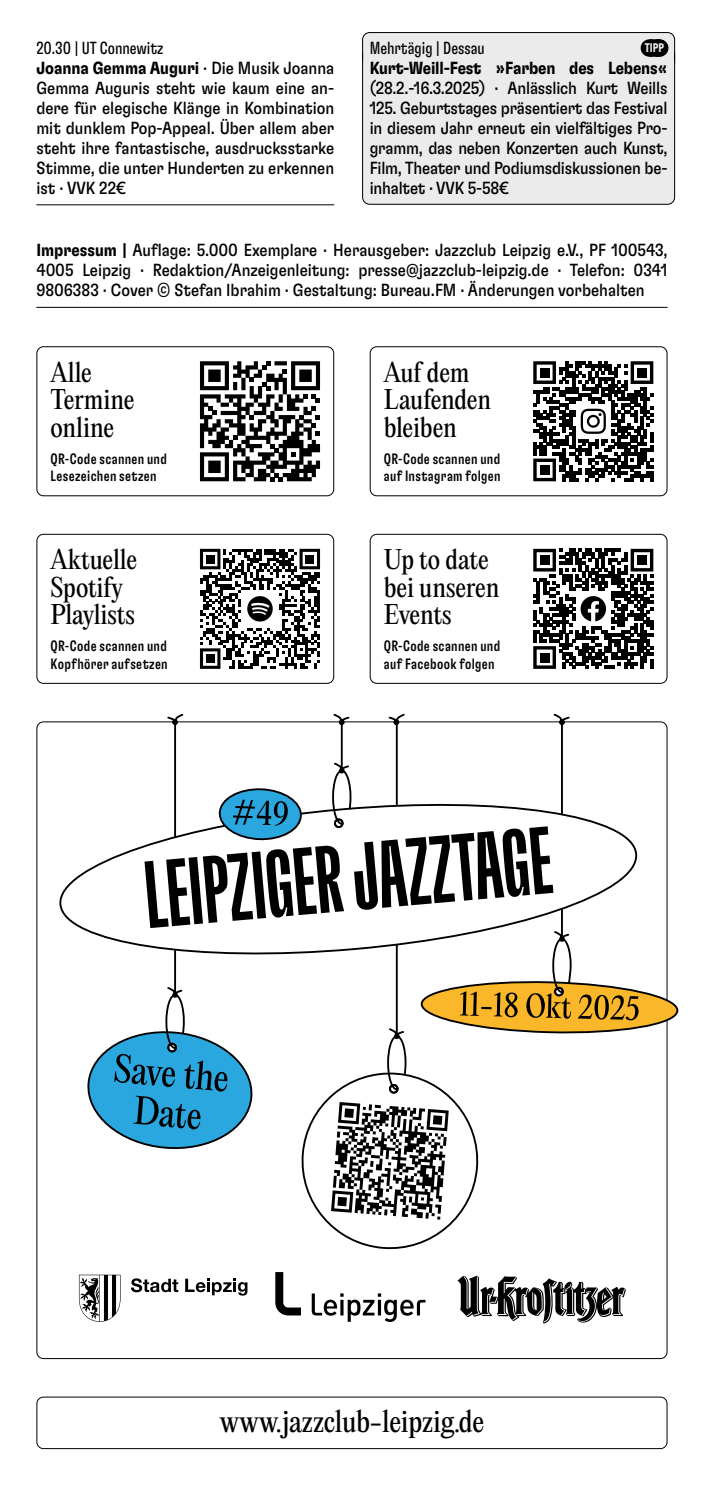
<style>
.page{position:relative;width:703px;height:1488px;background:#fff}
.page>*{position:absolute;margin:0;border:0;box-sizing:border-box;transform-origin:0 0}
.t1{font:27.5px "PP Editorial New";letter-spacing:-.01em;color:#000}
.t2{font:25px/27.5px "PP Editorial New";letter-spacing:-.01em;color:#000}
.t3{font:condensed 17.5px/20px "GT Flexa";color:#000;text-align:justify}
.t4{font:700 condensed 17.5px "GT Flexa";letter-spacing:-.01em;color:#000}
.t5{font:extra-condensed 17.5px "GT Flexa";color:#000}
.t6{font:500 extra-condensed 15px/17.5px "GT Flexa";letter-spacing:.025em;color:#000}
.t7{font:700 extra-condensed 12.5px "GT Flexa";color:#ebebeb}
.s1{font-stretch:extra-condensed}
.s2{font-weight:700}
</style>
<div class="page">
<div style="left:36px;top:1396px;width:631px;height:53px;border:1px solid #000;border-radius:7px"></div>
<div style="left:36px;top:534px;width:298px;height:150px;border:1px solid #000;border-radius:7px"></div>
<svg style="left:200px;top:549px;width:120px;height:120px"></svg>
<div style="left:369px;top:346px;width:298px;height:150px;border:1px solid #000;border-radius:7px"></div>
<svg style="left:533px;top:361px;width:120px;height:120px"></svg>
<div style="left:369px;top:534px;width:298px;height:150px;border:1px solid #000;border-radius:7px"></div>
<svg style="left:533px;top:549px;width:120px;height:120px"></svg>
<hr style="left:36px;top:307px;width:631px;height:1px;background:#000">
<hr style="left:36px;top:204px;width:298px;height:1px;background:#000">
<svg style="left:362px;top:32px;width:313px;height:20px;background:#d2d2d2"></svg>
<div style="left:362px;top:52px;width:313px;height:153px;background:#ebebeb"></div>
<div style="left:36px;top:346px;width:298px;height:150px;border:1px solid #000;border-radius:7px"></div>
<svg style="left:200px;top:361px;width:120px;height:120px"></svg>
<svg style="left:86px;top:714px;width:593px;height:537px"></svg>
<svg style="left:79px;top:1274px;width:41px;height:47px"></svg>
<svg style="left:131px;top:1278px;width:47px;height:14px"></svg>
<svg style="left:185px;top:1278px;width:62px;height:17px"></svg>
<svg style="left:312px;top:1293px;width:113px;height:29px"></svg>
<svg style="left:275px;top:1272px;width:26px;height:43px"></svg>
<svg style="left:457px;top:1275px;width:168px;height:48px"></svg>
<p class="t3" style="left:36px;top:37px;width:299px;text-align:left"><span class="s1">20.30 | UT Connewitz<br></span><span class="s2">Joanna Gemma Auguri</span> · Die Musik Joanna Gemma Auguris steht wie kaum eine an&shy;dere für elegische Klänge in Kombination mit dunklem Pop-Appeal. Über allem aber steht ihre fantastische, ausdrucksstarke Stimme, die unter Hunderten zu erkennen ist · VVK 22€</p>
<p class="t5" style="left:369px;top:37px;width:117px">Mehrtägig | Dessau</p>
<p class="t7" style="left:644px;top:41px;width:21px">TIPP</p>
<p class="t4" style="left:369px;top:57px;width:299px">Kurt-Weill-Fest »Farben des Lebens«</p>
<p class="t3" style="left:369px;top:77px;width:299px">(28.2.-16.3.2025) · Anlässlich Kurt Weills 125. Geburtstages präsentiert das Festival in diesem Jahr erneut ein vielfältiges Pro&shy;gramm, das neben Konzerten auch Kunst, Film, Theater und Podiumsdiskussionen be&shy;inhaltet · VVK 5-58€</p>
<p class="t3" style="left:36px;top:239px;width:632px"><span class="s2">Impressum |</span> Auflage: 5.000 Exemplare · Herausgeber: Jazzclub Leipzig e.V., PF 100543, 4005 Leipzig · Redaktion/Anzeigenleitung: presse@jazzclub-leipzig.de · Telefon: 0341<br>9806383 · Cover © Stefan Ibrahim · Gestaltung: Bureau.FM · Änderungen vorbehalten</p>
<h2 class="t2" style="left:51px;top:358px;width:86px">Alle<br>Termine online</h2>
<p class="t6" style="left:51px;top:449px;width:118px">QR-Code scannen und<br>Lesezeichen setzen</p>
<h2 class="t2" style="left:51px;top:546px;width:88px">Aktuelle<br>Spotify<br>Playlists</h2>
<p class="t6" style="left:51px;top:637px;width:119px">QR-Code scannen und<br>Kopfhörer aufsetzen</p>
<h2 class="t2" style="left:384px;top:358px;width:109px">Auf dem<br>Laufenden bleiben</h2>
<p class="t6" style="left:384px;top:449px;width:118px">QR-Code scannen und auf Instagram folgen</p>
<h2 class="t2" style="left:384px;top:546px;width:117px">Up to date bei unseren<br>Events</h2>
<p class="t6" style="left:384px;top:637px;width:118px">QR-Code scannen und auf Facebook folgen</p>
<h1 class="t1" style="left:219px;top:1402px;width:266px">www.jazzclub-leipzig.de</h1>
</div>
